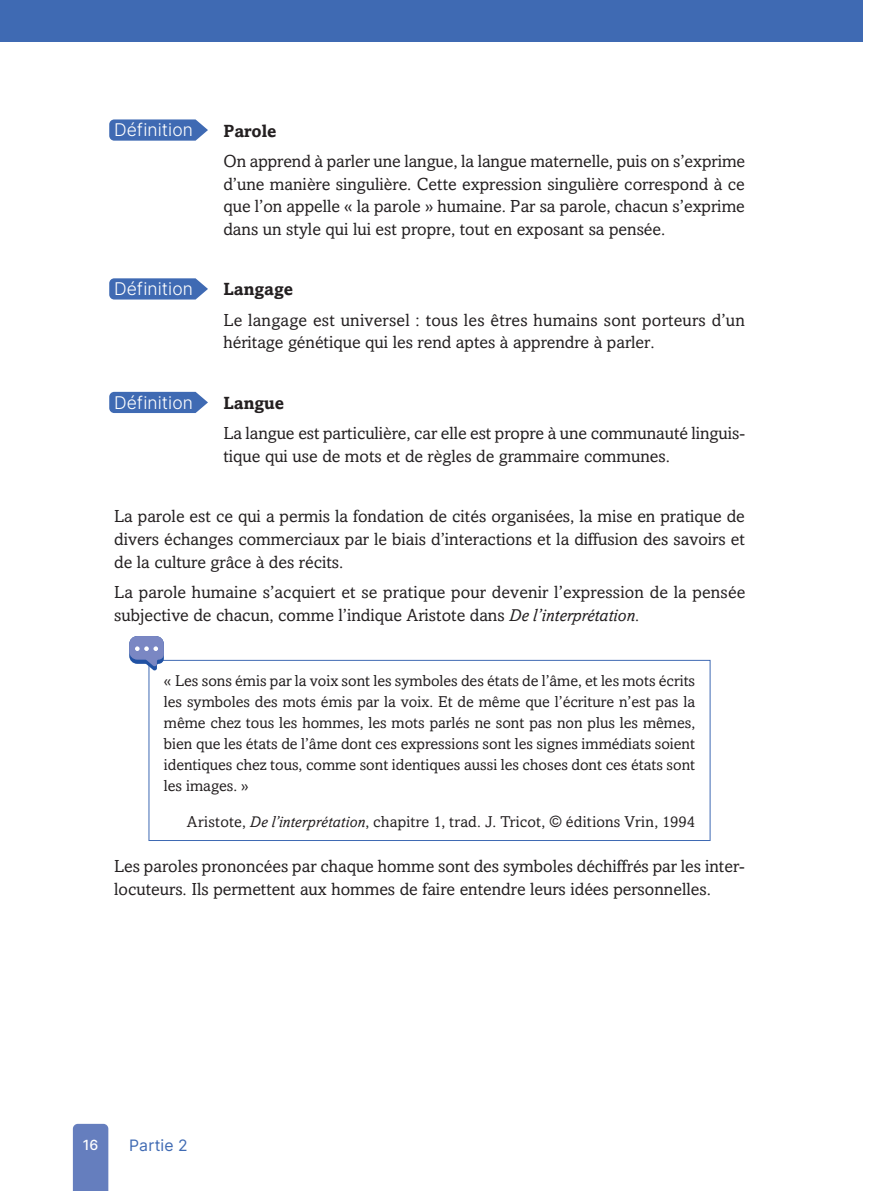
<style>
.page{position:relative;width:869px;height:1191px;background:#fff}
.page>*{position:absolute;margin:0;border:0;box-sizing:border-box;transform-origin:0 0}
.t1{font:17.5px/22.8px "Amasis MT Std";color:#231f20}
.t2{font:300 17.5px "Inter";letter-spacing:.005em;color:#fff}
.t3{font:700 17.5px "Amasis MT Std";color:#231f20}
.t4{font:15.75px/21px "Amasis MT Std";color:#231f20;text-align:justify}
.t5{font:15.75px "Inter";letter-spacing:.015em;color:#3f6ab3}
.t6{font:500 14px "Inter";color:#fff}
.s1{font-style:italic}
</style>
<div class="page">
<div style="left:0;top:0;width:861px;height:41px;background:#3f6ab3"></div>
<div style="left:73px;top:1123px;width:35px;height:68px;background:#657ebe"></div>
<div style="left:148px;top:660px;width:562px;height:181px;border:1px solid #3f6ab3"></div>
<svg style="left:109px;top:119px;width:99px;height:22px;background:#5379ba"></svg>
<svg style="left:109px;top:278px;width:99px;height:21px;background:#4e76b9"></svg>
<svg style="left:109px;top:392px;width:99px;height:21px;background:#4c74b8"></svg>
<svg style="left:129px;top:636px;width:35px;height:34px"></svg>
<p class="t2" style="left:114px;top:117px;width:80px">Définition</p>
<p class="t3" style="left:223px;top:120px;width:55px">Parole</p>
<p class="t1" style="left:223px;top:149px;width:523px;text-align:justify">On apprend à parler une langue, la langue maternelle, puis on s’exprime d’une manière singulière. Cette expression singulière correspond à ce que l’on appelle « la parole » humaine. Par sa parole, chacun s’exprime dans un style qui lui est propre, tout en exposant sa pensée.</p>
<p class="t2" style="left:114px;top:276px;width:80px">Définition</p>
<p class="t3" style="left:223px;top:279px;width:71px">Langage</p>
<p class="t1" style="left:223px;top:308px;width:523px">Le langage est universel : tous les êtres humains sont porteurs d’un héritage génétique qui les rend aptes à apprendre à parler.</p>
<p class="t2" style="left:114px;top:390px;width:80px">Définition</p>
<p class="t3" style="left:223px;top:392px;width:62px">Langue</p>
<p class="t1" style="left:223px;top:421px;width:523px">La langue est particulière, car elle est propre à une communauté linguis&shy;tique qui use de mots et de règles de grammaire communes.</p>
<p class="t1" style="left:114px;top:505px;width:632px;text-align:justify">La parole est ce qui a permis la fondation de cités organisées, la mise en pratique de divers échanges commerciaux par le biais d’interactions et la diffusion des savoirs et de la culture grâce à des récits.</p>
<p class="t1" style="left:114px;top:580px;width:632px">La parole humaine s’acquiert et se pratique pour devenir l’expression de la pensée subjective de chacun, comme l’indique Aristote dans <span class="s1">De l’interprétation.</span></p>
<p class="t4" style="left:164px;top:670px;width:532px">« Les sons émis par la voix sont les symboles des états de l’âme, et les mots écrits les symboles des mots émis par la voix. Et de même que l’écriture n’est pas la même chez tous les hommes, les mots parlés ne sont pas non plus les mêmes, bien que les états de l’âme dont ces expressions sont les signes immédiats soient identiques chez tous, comme sont identiques aussi les choses dont ces états sont les images. »</p>
<p class="t4" style="left:187px;top:811px;width:509px">Aristote, <span class="s1">De l’interprétation</span>, chapitre 1, trad. J. Tricot, © éditions Vrin, 1994</p>
<p class="t1" style="left:114px;top:855px;width:632px">Les paroles prononcées par chaque homme sont des symboles déchiffrés par les inter&shy;locuteurs. Ils permettent aux hommes de faire entendre leurs idées personnelles.</p>
<p class="t6" style="left:83px;top:1134px;width:17px">16</p>
<p class="t5" style="left:129px;top:1133px;width:60px">Partie 2</p>
</div>
